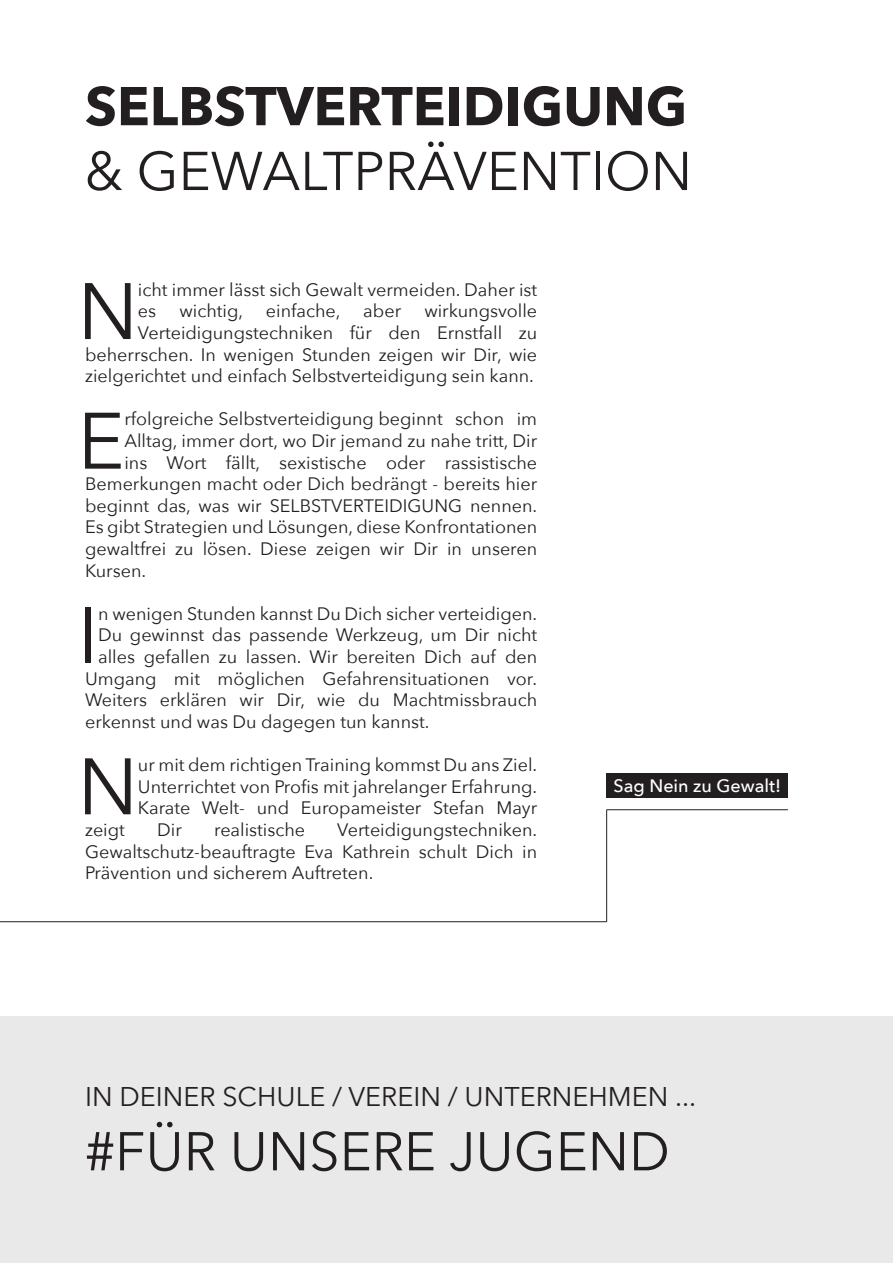
<style>
.page{position:relative;width:893px;height:1263px;background:#fff}
.page>*{position:absolute;margin:0;border:0;box-sizing:border-box;transform-origin:0 0}
.t1{font:79.05px "Avenir Next";color:#231f20}
.Einf__Abs{font:54px "Avenir Next";color:#231f20}
.Einf__Abs-2{font:700 54px "Avenir Next";color:#231f20}
.Einf__Abs-3{font:27px "Avenir Next";color:#231f20}
.t2{font:18px/21.6px "Avenir Next";color:#231f20;text-align:justify}
.t3{font:500 18px "Avenir Next";color:#fff}
</style>
<div class="page">
<div style="left:0;top:1016px;width:893px;height:247px;background:#e9e9ea"></div>
<hr style="left:0;top:921px;width:607px;height:1px;background:#231f20">
<hr style="left:606px;top:810px;width:1px;height:112px;background:#231f20">
<hr style="left:606px;top:809px;width:182px;height:1px;background:#231f20">
<div style="left:607px;top:774px;width:181px;height:24px;background:#231f20"></div>
<p class="Einf__Abs-2" style="left:85px;top:60px;width:604px">SELBSTVERTEIDIGUNG</p>
<p class="Einf__Abs" style="left:85px;top:126px;width:609px">&amp; GEWALTPRÄVENTION</p>
<p class="t1" style="left:78px;top:245px;width:62px">N</p>
<p class="t2" style="left:138px;top:278px;width:401px">icht immer lässt sich Gewalt vermeiden. Daher ist es</p>
<p class="t2" style="left:180px;top:300px;width:65px">wichtig,</p>
<p class="t2" style="left:266px;top:300px;width:76px">einfache,</p>
<p class="t2" style="left:363px;top:300px;width:39px">aber</p>
<p class="t2" style="left:85px;top:300px;width:454px;text-align:right">wirkungsvolle<br>Verteidigungstechniken für den Ernstfall zu beherrschen. In wenigen Stunden zeigen wir Dir, wie zielgerichtet und einfach Selbstverteidigung sein kann.</p>
<p class="t1" style="left:78px;top:374px;width:48px">E</p>
<p class="t2" style="left:124px;top:408px;width:414px">rfolgreiche Selbstverteidigung beginnt schon im</p>
<p class="t2" style="left:124px;top:429px;width:414px">Alltag, immer dort, wo Dir jemand zu nahe tritt, Dir</p>
<p class="t2" style="left:124px;top:451px;width:414px">ins Wort fällt, sexistische oder rassistische</p>
<p class="t2" style="left:85px;top:472px;width:454px">Bemerkungen macht oder Dich bedrängt - bereits hier</p>
<p class="t2" style="left:85px;top:494px;width:454px">beginnt das, was wir SELBSTVERTEIDIGUNG nennen.</p>
<p class="t2" style="left:85px;top:516px;width:454px">Es gibt Strategien und Lösungen, diese Konfrontationen</p>
<p class="t2" style="left:85px;top:537px;width:454px">gewaltfrei zu lösen. Diese zeigen wir Dir in unseren</p>
<p class="t2" style="left:85px;top:559px;width:63px">Kursen.</p>
<p class="t1" style="left:78px;top:569px;width:22px">I</p>
<p class="t2" style="left:98px;top:602px;width:441px">n wenigen Stunden kannst Du Dich sicher verteidigen.</p>
<p class="t2" style="left:98px;top:624px;width:441px">Du gewinnst das passende Werkzeug, um Dir nicht</p>
<p class="t2" style="left:98px;top:645px;width:441px">alles gefallen zu lassen. Wir bereiten Dich auf den</p>
<p class="t2" style="left:85px;top:667px;width:454px">Umgang mit möglichen Gefahrensituationen vor.</p>
<p class="t2" style="left:85px;top:688px;width:454px">Weiters erklären wir Dir, wie du Machtmissbrauch</p>
<p class="t2" style="left:85px;top:710px;width:346px">erkennst und was Du dagegen tun kannst.</p>
<p class="t1" style="left:78px;top:720px;width:62px">N</p>
<p class="t2" style="left:138px;top:753px;width:401px">ur mit dem richtigen Training kommst Du ans Ziel.<br>Unterrichtet von Profis mit jahrelanger Erfahrung.<br>Karate Welt- und Europameister Stefan Mayr</p>
<p class="t2" style="left:85px;top:818px;width:41px">zeigt</p>
<p class="t2" style="left:157px;top:818px;width:26px">Dir</p>
<p class="t2" style="left:214px;top:818px;width:92px">realistische</p>
<p class="t2" style="left:85px;top:818px;width:454px;text-indent:252px">Verteidigungstechniken.<br>Gewaltschutz-beauftragte Eva Kathrein schult Dich in Prävention und sicherem Auftreten.</p>
<p class="t3" style="left:614px;top:770px;width:169px">Sag Nein zu Gewalt!</p>
<p class="Einf__Abs-3" style="left:85px;top:1073px;width:613px">IN DEINER SCHULE / VEREIN / UNTERNEHMEN ...</p>
<p class="Einf__Abs" style="left:85px;top:1106px;width:586px">#FÜR UNSERE JUGEND</p>
</div>
